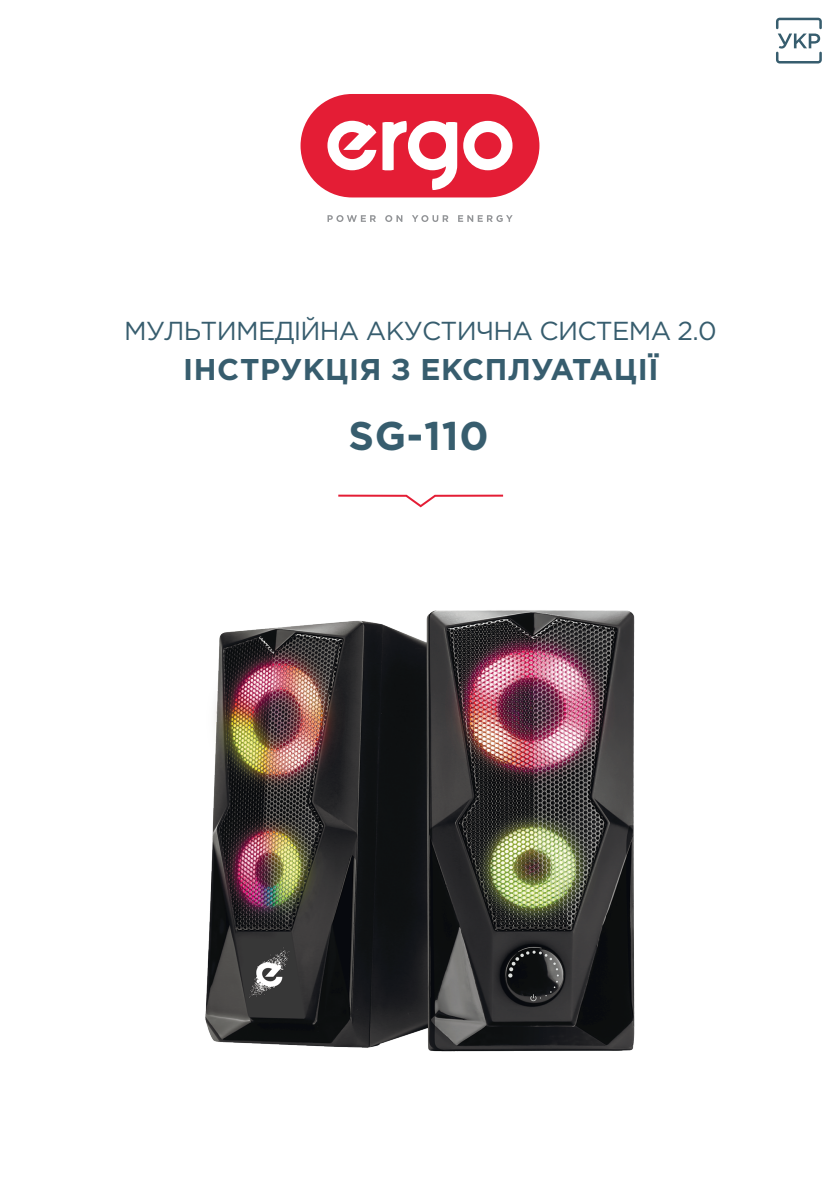
<style>
.page{position:relative;width:840px;height:1191px;background:#fff}
.page>*{position:absolute;margin:0;border:0;box-sizing:border-box;transform-origin:0 0}
.t1{font:700 40px "Gotham Pro";color:#375d6e}
.t2{font:700 30px "Gotham Pro";letter-spacing:.02em;color:#375d6e}
.t3{font:26px "Gotham Pro";letter-spacing:-.025em;color:#375d6e}
</style>
<div class="page">
<svg style="left:338px;top:494px;width:166px;height:14px"></svg>
<svg style="left:327px;top:215px;width:185px;height:7px"></svg>
<svg style="left:300px;top:94px;width:239px;height:103px"></svg>
<div style="left:419px;top:132px;width:27px;height:27px;background:#e41d35;border-radius:50%"></div>
<div style="left:474px;top:132px;width:27px;height:27px;background:#e41d35;border-radius:50%"></div>
<svg style="left:776px;top:18px;width:45px;height:45px"></svg>
<img style="left:205px;top:610px;width:430px;height:442px">
<p class="t3" style="left:124px;top:317px;width:593px">МУЛЬТИМЕДІЙНА АКУСТИЧНА СИСТЕМА 2.0</p>
<p class="t2" style="left:183px;top:352px;width:476px">ІНСТРУКЦІЯ З ЕКСПЛУАТАЦІЇ</p>
<h1 class="t1" style="left:348px;top:412px;width:142px">SG-110</h1>
</div>
